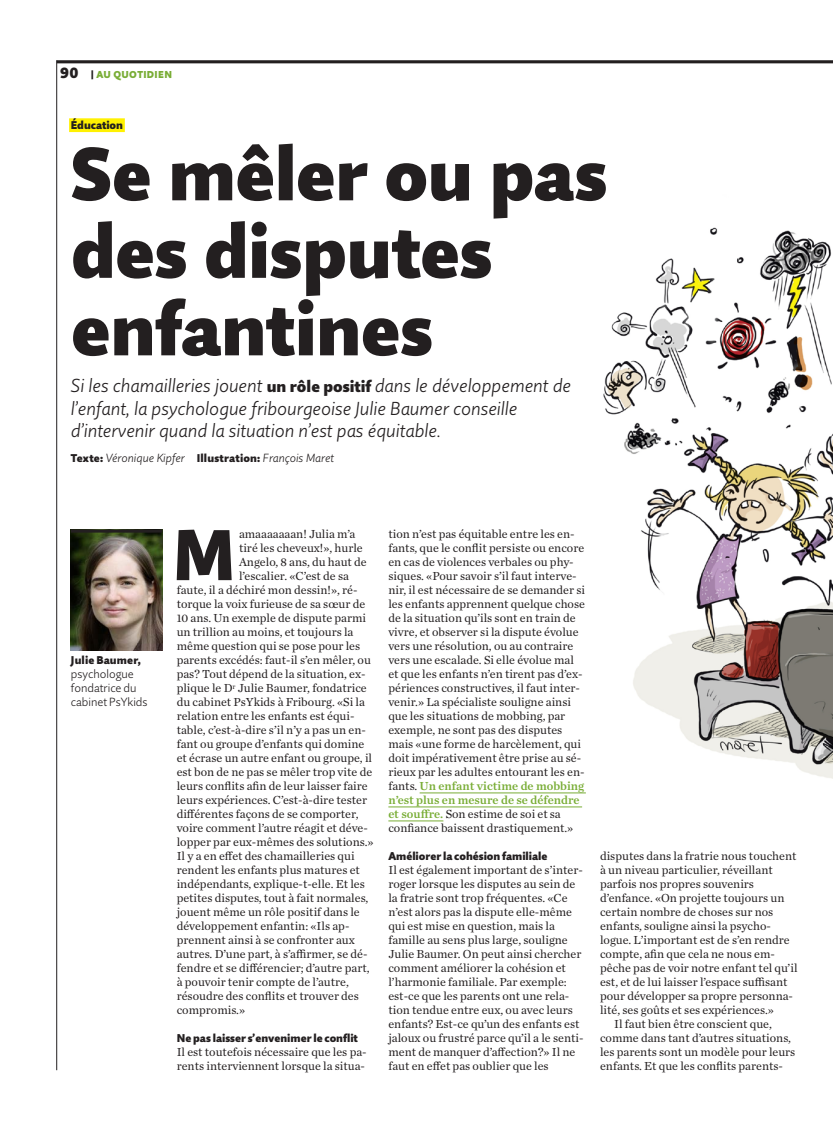
<style>
.page{position:relative;width:833px;height:1134px;background:#fff}
.page>*{position:absolute;margin:0;border:0;box-sizing:border-box;transform-origin:0 0}
._160_TI_60_QS_x04{font:900 75px/77.5px "Quire Sans Pro";letter-spacing:-.005em;color:#231f20}
._210_LT_Initial_CT_x{font:900 71.38px "Quire Sans Pro";color:#231f20}
._170_UT_15_QS_x06{font:italic 300 18.75px/22.5px "Quire Sans Pro";color:#231f20}
._212_LT_stumpf_CT_x0{font:12.25px/14px "Chronicle Text G1";color:#231f20}
._210_LT_Initial_CT_x-2{font:12.25px "Chronicle Text G1";color:#231f20}
._211_LT_Einzug_CT_x0{font:12.25px/14px "Chronicle Text G1";color:#231f20}
._180_AU_QS_x07{font:italic 300 11.75px "Quire Sans Pro";color:#231f20}
._310_Legende_wie_LT{font:300 11.75px/14px "Quire Sans Pro";color:#231f20}
._250_ZT_QS_x09{font:900 11.25px "Quire Sans Pro";color:#231f20}
._310_Legende_wie_LT-2{font:900 11.25px "Quire Sans Pro";letter-spacing:.015em;color:#231f20}
._150_SM_QS_x03{font:900 11.25px "Quire Sans Pro";color:#231f20}
._300_Rubrik_Ausgabe{font:900 10px "Quire Sans Pro";letter-spacing:.035em;color:#79ad36}
.s1{font-size:15px;color:#231f20}
.s2{color:#231f20}
.s3{font-weight:900;font-style:normal;font-size:16.25px}
.s4{font-weight:900;font-style:normal;font-size:11.25px}
.s5{font-size:11.75px}
.s6{font-family:"Chronicle Text G1 Semi";color:#79ad36}
</style>
<div class="page">
<img style="left:603px;top:227px;width:230px;height:552px">
<img style="left:71px;top:533px;width:91px;height:117px">
<svg style="left:71px;top:529px;width:91px;height:4px"></svg>
<hr style="left:419px;top:793px;width:167px;height:1px;background:#79ad36">
<hr style="left:388px;top:807px;width:194px;height:1px;background:#79ad36">
<hr style="left:388px;top:821px;width:55px;height:1px;background:#79ad36">
<div style="left:69px;top:118px;width:56px;height:14px;background:#fff101"></div>
<hr style="left:56px;top:60px;width:1px;height:1010px;background:#231f20">
<hr style="left:57px;top:60px;width:776px;height:3px;background:#231f20">
<p class="_300_Rubrik_Ausgabe" style="left:60px;top:68px;width:113px"><span class="s1">90</span> <span class="s2">|</span> AU QUOTIDIEN</p>
<p class="_150_SM_QS_x03" style="left:71px;top:118px;width:54px">Éducation</p>
<p class="_160_TI_60_QS_x04" style="left:71px;top:134px;width:538px">Se mêler ou pas des disputes enfantines</p>
<p class="_170_UT_15_QS_x06" style="left:71px;top:374px;width:502px">Si les chamailleries jouent <span class="s3">un rôle positif</span> dans le développement de l’enfant, la psychologue fribourgeoise Julie Baumer conseille d’intervenir quand la situation n’est pas équitable.</p>
<p class="_180_AU_QS_x07" style="left:71px;top:450px;width:265px"><span class="s4">Texte:</span> Véronique Kipfer <span class="s4">Illustration:</span> François Maret</p>
<p class="_310_Legende_wie_LT-2" style="left:71px;top:653px;width:72px">Julie Baumer,</p>
<p class="_310_Legende_wie_LT" style="left:71px;top:667px;width:78px">psychologue fondatrice du cabinet PsYkids</p>
<p class="_210_LT_Initial_CT_x" style="left:173px;top:509px;width:64px">M</p>
<p class="_210_LT_Initial_CT_x-2" style="left:239px;top:525px;width:118px">amaaaaaaan! Julia m’a</p>
<p class="_210_LT_Initial_CT_x-2" style="left:239px;top:539px;width:125px">tiré les cheveux!», hurle</p>
<p class="_210_LT_Initial_CT_x-2" style="left:239px;top:553px;width:129px">Angelo, 8 ans, du haut de</p>
<p class="_210_LT_Initial_CT_x-2" style="left:239px;top:567px;width:111px">l’escalier. «C’est de sa</p>
<p class="_210_LT_Initial_CT_x-2" style="left:177px;top:581px;width:182px">faute, il a déchiré mon dessin!», ré-</p>
<p class="_210_LT_Initial_CT_x-2" style="left:177px;top:595px;width:190px">torque la voix furieuse de sa sœur de</p>
<p class="_210_LT_Initial_CT_x-2" style="left:177px;top:609px;width:191px"><span class="s5">10</span> ans. Un exemple de dispute parmi</p>
<p class="_210_LT_Initial_CT_x-2" style="left:177px;top:623px;width:178px">un trillion au moins, et toujours la</p>
<p class="_210_LT_Initial_CT_x-2" style="left:177px;top:637px;width:185px">même question qui se pose pour les</p>
<p class="_210_LT_Initial_CT_x-2" style="left:177px;top:651px;width:196px">parents excédés: faut-il s’en mêler, ou</p>
<p class="_210_LT_Initial_CT_x-2" style="left:177px;top:665px;width:190px">pas? Tout dépend de la situation, ex-</p>
<p class="_210_LT_Initial_CT_x-2" style="left:177px;top:679px;width:192px">plique le D<sup>r</sup> Julie Baumer, fondatrice</p>
<p class="_210_LT_Initial_CT_x-2" style="left:177px;top:693px;width:190px">du cabinet PsYkids à Fribourg. «Si la</p>
<p class="_210_LT_Initial_CT_x-2" style="left:177px;top:707px;width:179px">relation entre les enfants est équi-</p>
<p class="_210_LT_Initial_CT_x-2" style="left:177px;top:721px;width:191px">table, c’est-à-dire s’il n’y a pas un en-</p>
<p class="_210_LT_Initial_CT_x-2" style="left:177px;top:735px;width:189px">fant ou groupe d’enfants qui domine</p>
<p class="_210_LT_Initial_CT_x-2" style="left:177px;top:749px;width:197px">et écrase un autre enfant ou groupe, il</p>
<p class="_210_LT_Initial_CT_x-2" style="left:177px;top:763px;width:197px">est bon de ne pas se mêler trop vite de</p>
<p class="_210_LT_Initial_CT_x-2" style="left:177px;top:777px;width:192px">leurs conflits afin de leur laisser faire</p>
<p class="_210_LT_Initial_CT_x-2" style="left:177px;top:791px;width:192px">leurs expériences. C’est-à-dire tester</p>
<p class="_210_LT_Initial_CT_x-2" style="left:177px;top:805px;width:183px">différentes façons de se comporter,</p>
<p class="_210_LT_Initial_CT_x-2" style="left:177px;top:819px;width:193px">voire comment l’autre réagit et déve-</p>
<p class="_210_LT_Initial_CT_x-2" style="left:177px;top:833px;width:198px">lopper par eux-mêmes des solutions.»</p>
<p class="_210_LT_Initial_CT_x-2" style="left:177px;top:847px;width:179px">Il y a en effet des chamailleries qui</p>
<p class="_210_LT_Initial_CT_x-2" style="left:177px;top:861px;width:185px">rendent les enfants plus matures et</p>
<p class="_210_LT_Initial_CT_x-2" style="left:177px;top:875px;width:190px">indépendants, explique-t-elle. Et les</p>
<p class="_210_LT_Initial_CT_x-2" style="left:177px;top:889px;width:193px">petites disputes, tout à fait normales,</p>
<p class="_210_LT_Initial_CT_x-2" style="left:177px;top:903px;width:185px">jouent même un rôle positif dans le</p>
<p class="_210_LT_Initial_CT_x-2" style="left:177px;top:917px;width:174px">développement enfantin: «Ils ap-</p>
<p class="_210_LT_Initial_CT_x-2" style="left:177px;top:931px;width:180px">prennent ainsi à se confronter aux</p>
<p class="_210_LT_Initial_CT_x-2" style="left:177px;top:945px;width:192px">autres. D’une part, à s’affirmer, se dé-</p>
<p class="_210_LT_Initial_CT_x-2" style="left:177px;top:959px;width:194px">fendre et se différencier; d’autre part,</p>
<p class="_210_LT_Initial_CT_x-2" style="left:177px;top:973px;width:174px">à pouvoir tenir compte de l’autre,</p>
<p class="_210_LT_Initial_CT_x-2" style="left:177px;top:987px;width:184px">résoudre des conflits et trouver des</p>
<p class="_210_LT_Initial_CT_x-2" style="left:177px;top:1001px;width:70px">compromis.»</p>
<p class="_250_ZT_QS_x09" style="left:177px;top:1031px;width:183px">Ne pas laisser s’envenimer le conflit</p>
<p class="_212_LT_stumpf_CT_x0" style="left:177px;top:1044px;width:191px">Il est toutefois nécessaire que les pa&shy;rents interviennent lorsque la situa-</p>
<p class="_212_LT_stumpf_CT_x0" style="left:388px;top:526px;width:198px">tion n’est pas équitable entre les en&shy;fants, que le conflit persiste ou encore en cas de violences verbales ou phy&shy;siques. «Pour savoir s’il faut interve&shy;nir, il est nécessaire de se demander si les enfants apprennent quelque chose de la situation qu’ils sont en train de vivre, et observer si la dispute évolue vers une résolution, ou au contraire vers une escalade. Si elle évolue mal et que les enfants n’en tirent pas d’ex&shy;périences constructives, il faut inter&shy;venir.» La spécialiste souligne ainsi que les situations de mobbing, par exemple, ne sont pas des disputes mais «une forme de harcèlement, qui doit impérativement être prise au sé&shy;rieux par les adultes entourant les en&shy;fants. <span class="s6">Un enfant victime de mobbing n’est plus en mesure de se défendre et souffre.</span> Son estime de soi et sa confiance baissent drastiquement.»</p>
<p class="_250_ZT_QS_x09" style="left:388px;top:849px;width:161px">Améliorer la cohésion familiale</p>
<p class="_212_LT_stumpf_CT_x0" style="left:388px;top:862px;width:197px">Il est également important de s’inter&shy;roger lorsque les disputes au sein de la fratrie sont trop fréquentes. «Ce n’est alors pas la dispute elle-même qui est mise en question, mais la famille au sens plus large, souligne Julie Baumer. On peut ainsi chercher comment améliorer la cohésion et l’harmonie familiale. Par exemple: est-ce que les parents ont une rela&shy;tion tendue entre eux, ou avec leurs enfants? Est-ce qu’un des enfants est jaloux ou frustré parce qu’il a le senti&shy;ment de manquer d’affection?» Il ne faut en effet pas oublier que les</p>
<p class="_212_LT_stumpf_CT_x0" style="left:600px;top:848px;width:199px">disputes dans la fratrie nous touchent à un niveau particulier, réveillant parfois nos propres souvenirs d’enfance. «On projette toujours un certain nombre de choses sur nos enfants, souligne ainsi la psycho&shy;logue. L’important est de s’en rendre compte, afin que cela ne nous em&shy;pêche pas de voir notre enfant tel qu’il est, et de lui laisser l’espace suffisant pour développer sa propre personna&shy;lité, ses goûts et ses expériences.»</p>
<p class="_211_LT_Einzug_CT_x0" style="left:600px;top:1016px;width:197px;text-indent:14px">Il faut bien être conscient que, comme dans tant d’autres situations, les parents sont un modèle pour leurs enfants. Et que les conflits parents-</p>
</div>
